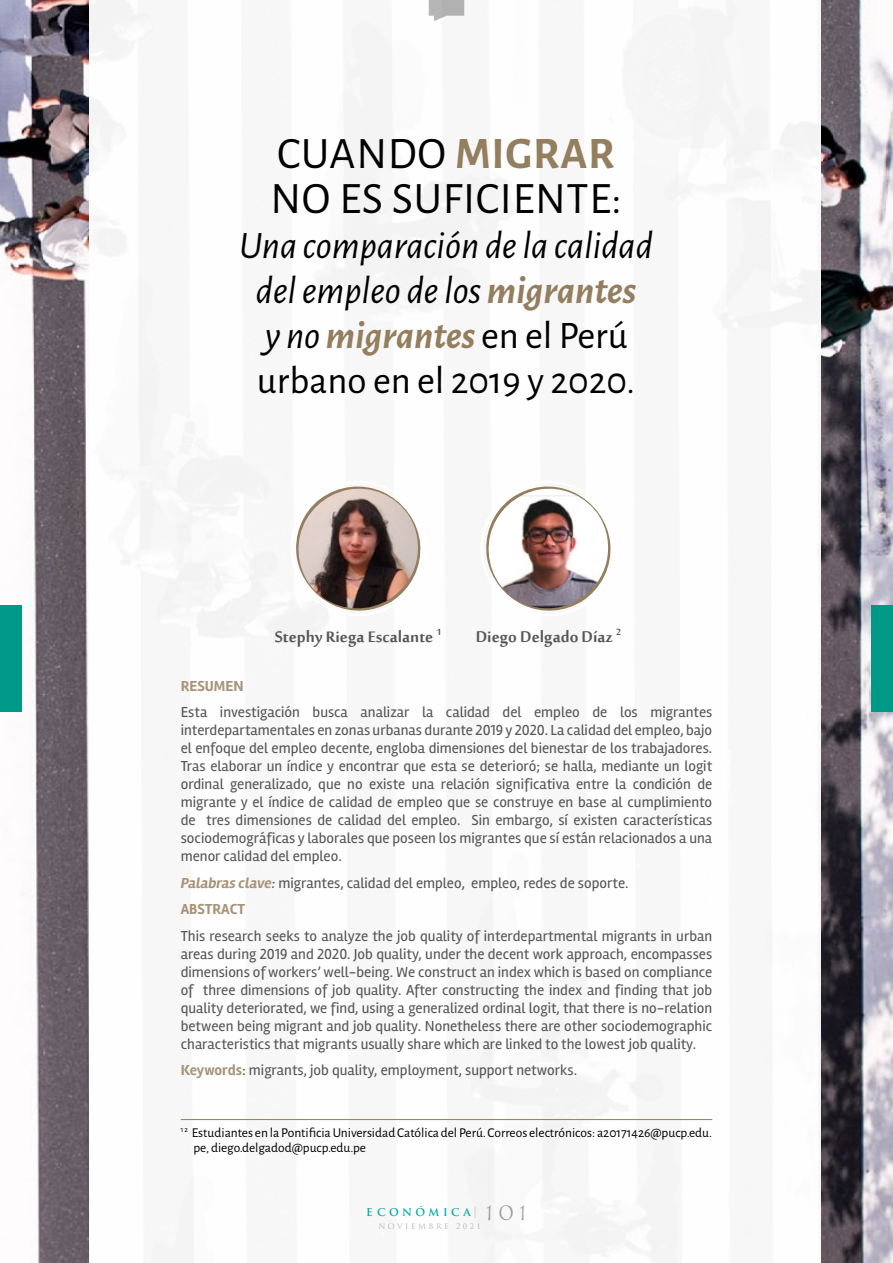
<style>
.page{position:relative;width:893px;height:1263px;background:#fff}
.page>*{position:absolute;margin:0;border:0;box-sizing:border-box;transform-origin:0 0}
.t1{font:45px/45px "Alegreya Sans";letter-spacing:.015em;color:#000}
.t2{font:italic 39px/45px "Alegreya Sans";color:#000;text-align:center}
.t3{font:700 21px "Sakkal Majalla";color:#575756}
.t4{font:15px/18px "Rambla";color:#575756;text-align:justify}
.t5{font:700 15px "Rambla";color:#a79479}
.t6{font:13.5px/15px "Alegreya Sans";color:#000}
.t7{font:700 10.5px "Trajan Pro";letter-spacing:.33em;color:#01b0a5}
.t8{font:7.5px "Trajan Pro";letter-spacing:.335em;color:#b8b7b7}
.s1{font-weight:700;color:#937e5e}
.s2{font-style:normal}
.s3{font-weight:700;font-style:italic;color:#a79479}
.s4{font-style:italic}
.s5{font-weight:700;color:#a79479}
.s6{font-family:"Chantelli Antiqua";font-weight:400;color:#b8b7b7}
.s7{font-family:"Chantelli Antiqua";font-weight:400;font-size:18px;color:#9d9d9c}
</style>
<div class="page">
<img style="left:1px;top:0;width:892px;height:1263px">
<hr style="left:0;top:0;width:1px;height:1263px;background:#c1c1b5">
<img style="left:89px;top:0;width:732px;height:1263px">
<div style="left:872px;top:605px;width:21px;height:106px;background:#009987"></div>
<div style="left:0;top:605px;width:21px;height:106px;background:#009987"></div>
<svg style="left:429px;top:0;width:35px;height:21px"></svg>
<hr style="left:181px;top:1119px;width:531px;height:1px;background:#937e5e">
<svg style="left:477px;top:476px;width:141px;height:144px"></svg>
<svg style="left:287px;top:476px;width:141px;height:144px"></svg>
<h1 class="t1" style="left:270px;top:129px;width:353px">CUANDO <span class="s1">MIGRAR<br></span>NO ES SUFICIENTE:</h1>
<h2 class="t2" style="left:239px;top:221px;width:415px">Una comparación de la calidad del empleo de los <span class="s1">migrantes<br></span>y no <span class="s1">migrantes</span> <span class="s2">en el Perú urbano en el 2019 y 2020</span>.</h2>
<h3 class="t3" style="left:275px;top:625px;width:168px">Stephy Riega Escalante <sup>1</sup></h3>
<h3 class="t3" style="left:476px;top:625px;width:147px">Diego Delgado Díaz <sup>2</sup></h3>
<p class="t5" style="left:181px;top:677px;width:65px">RESUMEN</p>
<p class="t4" style="left:181px;top:703px;width:533px">Esta investigación busca analizar la calidad del empleo de los migrantes interdepartamentales en zonas urbanas durante 2019 y 2020. La calidad del empleo, bajo el enfoque del empleo decente, engloba dimensiones del bienestar de los trabajadores.<br>Tras elaborar un índice y encontrar que esta se deterioró; se halla, mediante un logit ordinal generalizado, que no existe una relación significativa entre la condición de migrante y el índice de calidad de empleo que se construye en base al cumplimiento de tres dimensiones de calidad del empleo. Sin embargo, sí existen características sociodemográficas y laborales que poseen los migrantes que sí están relacionados a una menor calidad del empleo.</p>
<p class="t4" style="left:181px;top:869px;width:449px;line-height:26.5px"><span class="s3">Palabras clave</span><span class="s4">:</span> migrantes, calidad del empleo, empleo, redes de soporte.<br><span class="s5">ABSTRACT</span></p>
<p class="t4" style="left:181px;top:927px;width:533px">This research seeks to analyze the job quality of interdepartmental migrants in urban areas during 2019 and 2020. Job quality, under the decent work approach, encompasses dimensions of workers’ well-being. We construct an index which is based on compliance of three dimensions of job quality. After constructing the index and finding that job quality deteriorated, we find, using a generalized ordinal logit, that there is no-relation between being migrant and job quality. Nonetheless there are other sociodemographic characteristics that migrants usually share which are linked to the lowest job quality.</p>
<p class="t4" style="left:181px;top:1061px;width:398px"><span class="s5">Keywords</span>: migrants, job quality, employment, support networks.</p>
<p class="t6" style="left:193px;top:1124px;width:520px;text-indent:-13px"><sup>1</sup> <sup>2</sup> Estudiantes en la Pontificia Universidad Católica del Perú. Correos electrónicos: a20171426@pucp.edu. pe, diego.delgadod@pucp.edu.pe</p>
<p class="t7" style="left:367px;top:1205px;width:161px">ECONÓMICA<span class="s6">|</span> <span class="s7">101</span></p>
<p class="t8" style="left:378px;top:1222px;width:104px">NOVIEMBRE 2021</p>
</div>
